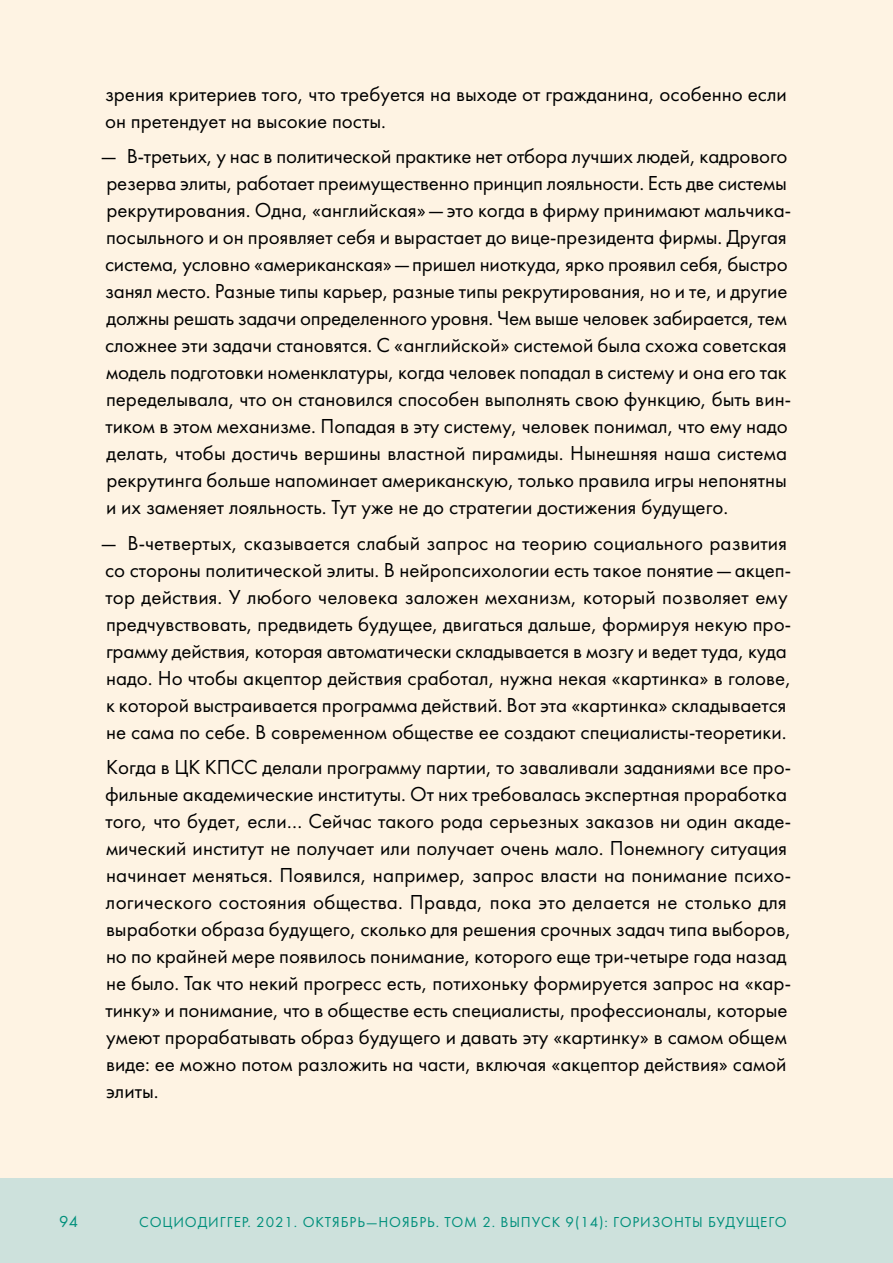
<style>
.page{position:relative;width:893px;height:1263px;background:#fff}
.page>*{position:absolute;margin:0;border:0;box-sizing:border-box;transform-origin:0 0}
.GENERAL_TEXT{font:21px/27px "Futura Book C";color:#000}
.t1{font:16.5px "Futura Book C";color:#008f7b}
.t2{font:15px "Futura Book C";letter-spacing:.06em;color:#008f7b}
</style>
<div class="page">
<div style="left:0;top:1178px;width:893px;height:85px;background:#cde1dc"></div>
<div style="left:0;top:0;width:893px;height:1178px;background:#fef3e3"></div>
<p class="GENERAL_TEXT" style="left:105px;top:81px;width:683px">зрения критериев того, что требуется на выходе от гражданина, особенно если он претендует на высокие посты.</p>
<p class="GENERAL_TEXT" style="left:101px;top:143px;width:692px">— В-третьих, у нас в политической практике нет отбора лучших людей, кадрового резерва элиты, работает преимущественно принцип лояльности. Есть две системы рекрутирования. Одна, «английская»— это когда в фирму принимают мальчика&shy;посыльного и он проявляет себя и вырастает до вице-президента фирмы. Другая система, условно «американская»— пришел ниоткуда, ярко проявил себя, быстро занял место. Разные типы карьер, разные типы рекрутирования, но и те, и другие должны решать задачи определенного уровня. Чем выше человек забирается, тем сложнее эти задачи становятся. С «английской» системой была схожа советская модель подготовки номенклатуры, когда человек попадал в систему и она его так переделывала, что он становился способен выполнять свою функцию, быть вин&shy;тиком в этом механизме. Попадая в эту систему, человек понимал, что ему надо делать, чтобы достичь вершины властной пирамиды. Нынешняя наша система рекрутинга больше напоминает американскую, только правила игры непонятны и их заменяет лояльность. Тут уже не до стратегии достижения будущего.</p>
<p class="GENERAL_TEXT" style="left:101px;top:530px;width:692px">— В-четвертых, сказывается слабый запрос на теорию социального развития со стороны политической элиты. В нейропсихологии есть такое понятие— акцеп&shy;тор действия. У любого человека заложен механизм, который позволяет ему предчувствовать, предвидеть будущее, двигаться дальше, формируя некую про&shy;грамму действия, которая автоматически складывается в мозгу и ведет туда, куда надо. Но чтобы акцептор действия сработал, нужна некая «картинка» в голове, к которой выстраивается программа действий. Вот эта «картинка» складывается не сама по себе. В современном обществе ее создают специалисты-теоретики.</p>
<p class="GENERAL_TEXT" style="left:105px;top:754px;width:688px">Когда в ЦК КПСС делали программу партии, то заваливали заданиями все про&shy;фильные академические институты. От них требовалась экспертная проработка того, что будет, если… Сейчас такого рода серьезных заказов ни один акаде&shy;мический институт не получает или получает очень мало. Понемногу ситуация начинает меняться. Появился, например, запрос власти на понимание психо&shy;логического состояния общества. Правда, пока это делается не столько для выработки образа будущего, сколько для решения срочных задач типа выборов, но по крайней мере появилось понимание, которого еще три-четыре года назад не было. Так что некий прогресс есть, потихоньку формируется запрос на «кар&shy;тинку» и понимание, что в обществе есть специалисты, профессионалы, которые умеют прорабатывать образ будущего и давать эту «картинку» в самом общем виде: ее можно потом разложить на части, включая «акцептор действия» самой элиты.</p>
<p class="t1" style="left:59px;top:1213px;width:20px">94</p>
<p class="t2" style="left:139px;top:1213px;width:492px">СОЦИОДИГГЕР. 2021. Октябрь—Ноябрь. ТОМ 2. ВЫПУСК 9(14): Гори</p>
<p class="t2" style="left:652px;top:1213px;width:21px">зонты</p>
<p class="t2" style="left:708px;top:1213px;width:19px">буду</p>
<p class="t2" style="left:745px;top:1213px;width:24px">щего</p>
</div>
